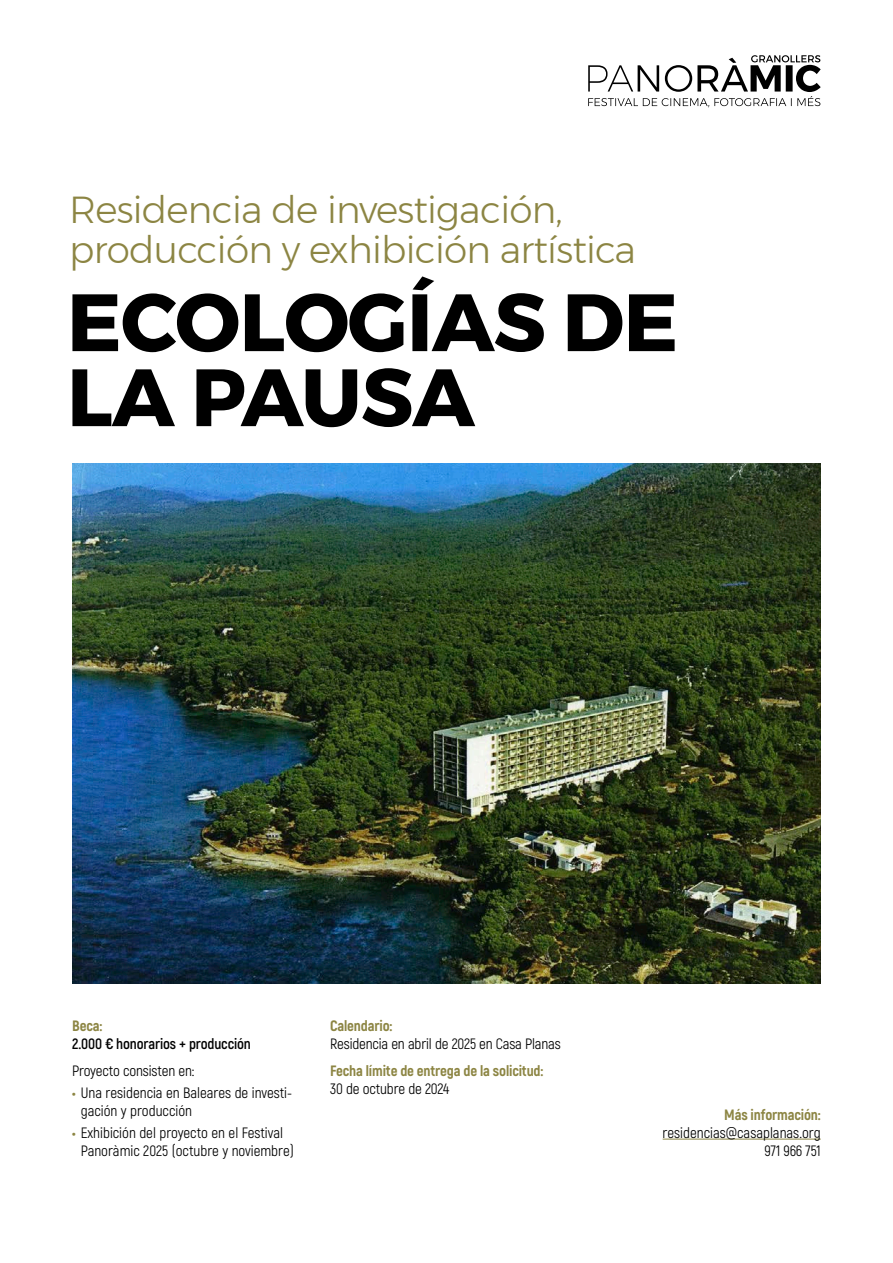
<style>
.page{position:relative;width:893px;height:1263px;background:#fff}
.page>*{position:absolute;margin:0;border:0;box-sizing:border-box;transform-origin:0 0}
.t1{font:700 81px/75px "Montserrat";letter-spacing:-.01em;color:#000}
.t2{font:300 37.5px/40.5px "Montserrat";letter-spacing:-.02em;color:#8c8543}
.t3{font:15px/18px "Akrobat";color:#000}
.t4{font:800 15px "Akrobat";letter-spacing:-.01em;color:#8c8543}
.t5{font:700 15px "Akrobat";letter-spacing:-.01em;color:#000}
.s1{font-weight:900;color:#8c8543}
</style>
<div class="page">
<hr style="left:663px;top:1139px;width:158px;height:1px;background:#8c8543">
<svg style="left:588px;top:55px;width:233px;height:52px"></svg>
<img style="left:72px;top:463px;width:749px;height:520px">
<h2 class="t2" style="left:69px;top:189px;width:568px">Residencia de investigación, producción y exhibición artística</h2>
<h1 class="t1" style="left:67px;top:285px;width:613px">ECOLOGÍAS DE<br>LA PAUSA</h1>
<p class="t4" style="left:72px;top:1017px;width:32px">Beca:</p>
<p class="t5" style="left:72px;top:1035px;width:180px">2.000 € honorarios + producción</p>
<p class="t3" style="left:72px;top:1062px;width:124px">Proyecto consisten en:</p>
<p class="t3" style="left:81px;top:1084px;width:213px;text-indent:-9px"><span class="s1">•</span> Una residencia en Baleares de investi&shy;gación y producción</p>
<p class="t3" style="left:81px;top:1124px;width:215px;text-indent:-9px"><span class="s1">•</span> Exhibición del proyecto en el Festival<br>Panoràmic 2025 (octubre y noviembre)</p>
<p class="t4" style="left:330px;top:1016px;width:64px">Calendario:</p>
<p class="t3" style="left:330px;top:1035px;width:232px">Residencia en abril de 2025 en Casa Planas</p>
<p class="t4" style="left:330px;top:1061px;width:215px">Fecha límite de entrega de la solicitud:</p>
<p class="t3" style="left:330px;top:1080px;width:120px">30 de octubre de 2024</p>
<p class="t4" style="left:724px;top:1105px;width:98px">Más información:</p>
<p class="t3" style="left:663px;top:1123px;width:160px;text-align:right">residencias@casaplanas.org<br>971 966 751</p>
</div>
